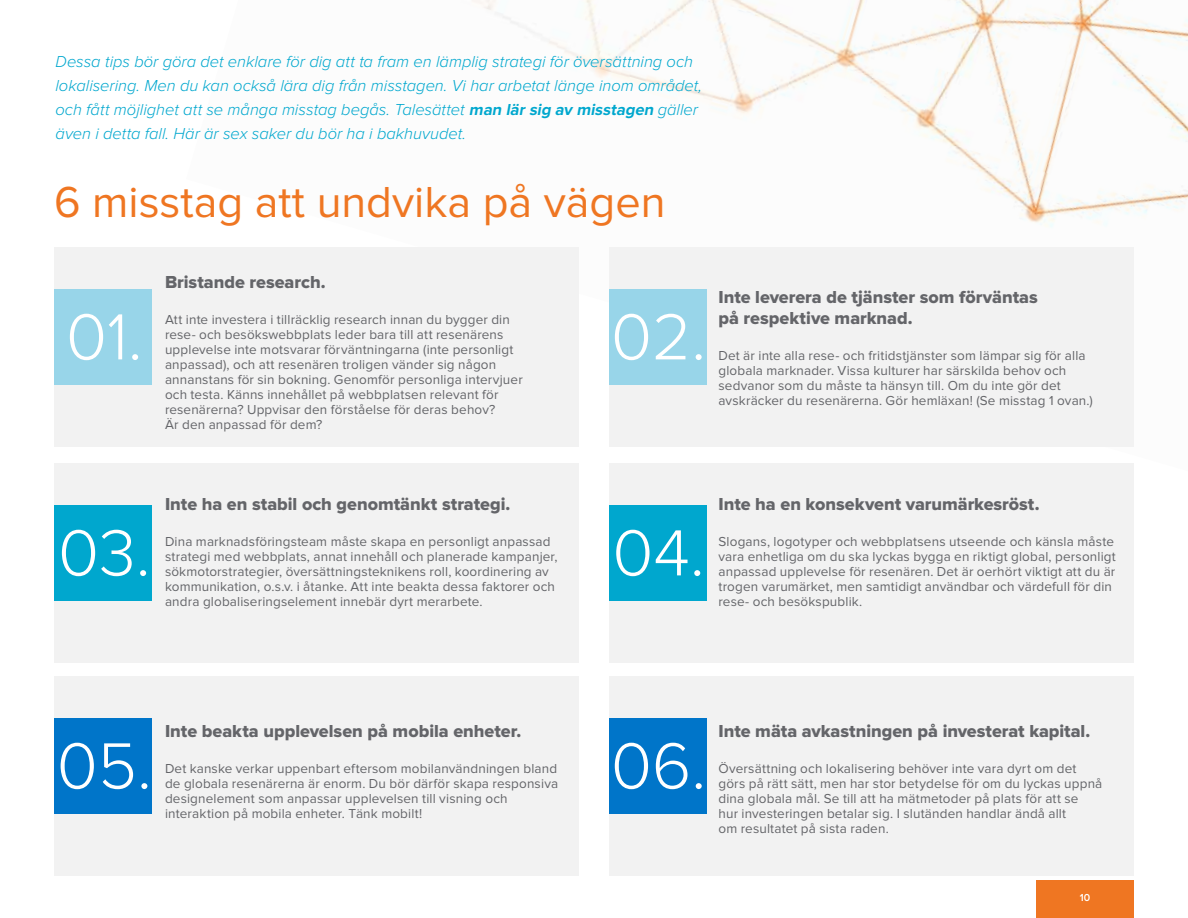
<style>
.page{position:relative;width:1188px;height:918px;background:#fff}
.page>*{position:absolute;margin:0;border:0;box-sizing:border-box;transform-origin:0 0}
.t1{font:300 67.5px "Proxima Nova";color:#fff}
.t2{font:45px "Proxima Nova";color:#ef7622}
.t3{font:18px/21px "Proxima Nova Extrabld";color:#646569}
.t4{font:italic 300 16.5px/24px "Proxima Nova";color:#00a7ce}
.t5{font:13.5px/15px "Proxima Nova";letter-spacing:.01em;color:#646569}
.t6{font:600 10.5px "Proxima Nova";color:#fff}
.s1{font-weight:700}
</style>
<div class="page">
<img style="left:186px;top:0;width:1002px;height:471px">
<div style="left:54px;top:247px;width:524px;height:199px;background:#f2f2f2"></div>
<div style="left:610px;top:247px;width:524px;height:199px;background:#f2f2f2"></div>
<div style="left:54px;top:289px;width:97px;height:95px;background:#98d5e9"></div>
<div style="left:610px;top:289px;width:97px;height:95px;background:#98d5e9"></div>
<div style="left:54px;top:463px;width:524px;height:199px;background:#f2f2f2"></div>
<div style="left:610px;top:463px;width:524px;height:199px;background:#f2f2f2"></div>
<div style="left:54px;top:505px;width:97px;height:95px;background:#00a7ce"></div>
<div style="left:610px;top:505px;width:97px;height:95px;background:#00a7ce"></div>
<div style="left:54px;top:676px;width:524px;height:199px;background:#f2f2f2"></div>
<div style="left:610px;top:676px;width:524px;height:199px;background:#f2f2f2"></div>
<div style="left:54px;top:718px;width:97px;height:95px;background:#0075c9"></div>
<div style="left:610px;top:718px;width:97px;height:95px;background:#0075c9"></div>
<div style="left:1036px;top:881px;width:98px;height:37px;background:#ef7622"></div>
<p class="t4" style="left:55px;top:50px;width:648px">Dessa tips bör göra det enklare för dig att ta fram en lämplig strategi för översättning och lokalisering. Men du kan också lära dig från misstagen. Vi har arbetat länge inom området, och fått möjlighet att se många misstag begås. Talesättet <span class="s1">man lärsig av misstagen</span> gäller även i detta fall. Här är sex saker du bör ha i bakhuvudet.</p>
<h2 class="t2" style="left:54px;top:176px;width:613px">6 misstag att undvika på vägen</h2>
<h1 class="t1" style="left:66px;top:298px;width:78px">01.</h1>
<h3 class="t3" style="left:165px;top:272px;width:162px">Bristande research.</h3>
<p class="t5" style="left:165px;top:312px;width:359px">Att inte investera i tillräcklig research innan du bygger din rese- och besökswebbplats leder bara till att resenärens upplevelse inte motsvarar förväntningarna (inte personligt anpassad), och att resenären troligen vänder sig någon annanstans för sin bokning. Genomför personliga intervjuer och testa. Känns innehållet på webbplatsen relevant för resenärerna? Uppvisar den förståelse för deras behov?<br>Är den anpassad för dem?</p>
<h1 class="t1" style="left:611px;top:298px;width:97px">02.</h1>
<h3 class="t3" style="left:718px;top:287px;width:321px">Inte leverera de tjänster som förväntas på respektive marknad.</h3>
<p class="t5" style="left:718px;top:348px;width:376px">Det är inte alla rese- och fritidstjänster som lämpar sig för alla globala marknader. Vissa kulturer har särskilda behov och sedvanor som du måste ta hänsyn till. Om du inte gör det avskräcker du resenärerna. Gör hemläxan! (Se misstag 1 ovan.)</p>
<h1 class="t1" style="left:58px;top:514px;width:94px">03.</h1>
<h3 class="t3" style="left:165px;top:494px;width:347px">Inte ha en stabil och genomtänkt strategi.</h3>
<p class="t5" style="left:165px;top:534px;width:394px">Dina marknadsföringsteam måste skapa en personligt anpassad strategi med webbplats, annat innehåll och planerade kampanjer, sökmotorstrategier, översättningsteknikens roll, koordinering av kommunikation, o.s.v. i åtanke. Att inte beakta dessa faktorer och andra globaliseringselement innebär dyrt merarbete.</p>
<h1 class="t1" style="left:612px;top:514px;width:94px">04.</h1>
<h3 class="t3" style="left:718px;top:494px;width:323px">Inte ha en konsekvent varumärkesröst.</h3>
<p class="t5" style="left:718px;top:534px;width:399px">Slogans, logotyper och webbplatsens utseende och känsla måste vara enhetliga om du ska lyckas bygga en riktigt global, personligt anpassad upplevelse för resenären. Det är oerhört viktigt att du är trogen varumärket, men samtidigt användbar och värdefull för din rese- och besökspublik.</p>
<h1 class="t1" style="left:57px;top:727px;width:97px">05.</h1>
<h3 class="t3" style="left:165px;top:721px;width:358px">Inte beakta upplevelsen på mobila enheter.</h3>
<p class="t5" style="left:165px;top:761px;width:395px">Det kanske verkar uppenbart eftersom mobilanvändningen bland de globala resenärerna är enorm. Du bör därför skapa responsiva designelement som anpassar upplevelsen till visning och interaktion på mobila enheter. Tänk mobilt!</p>
<h1 class="t1" style="left:611px;top:727px;width:97px">06.</h1>
<h3 class="t3" style="left:718px;top:721px;width:373px">Inte mäta avkastningen på investerat kapital.</h3>
<p class="t5" style="left:718px;top:761px;width:385px">Översättning och lokalisering behöver inte vara dyrt om det görs på rätt sätt, men har stor betydelse för om du lyckas uppnå dina globala mål. Se till att ha mätmetoder på plats för att se<br>hur investeringen betalar sig. I slutänden handlar ändå allt<br>om resultatet på sista raden.</p>
<p class="t6" style="left:1080px;top:891px;width:12px">10</p>
</div>
